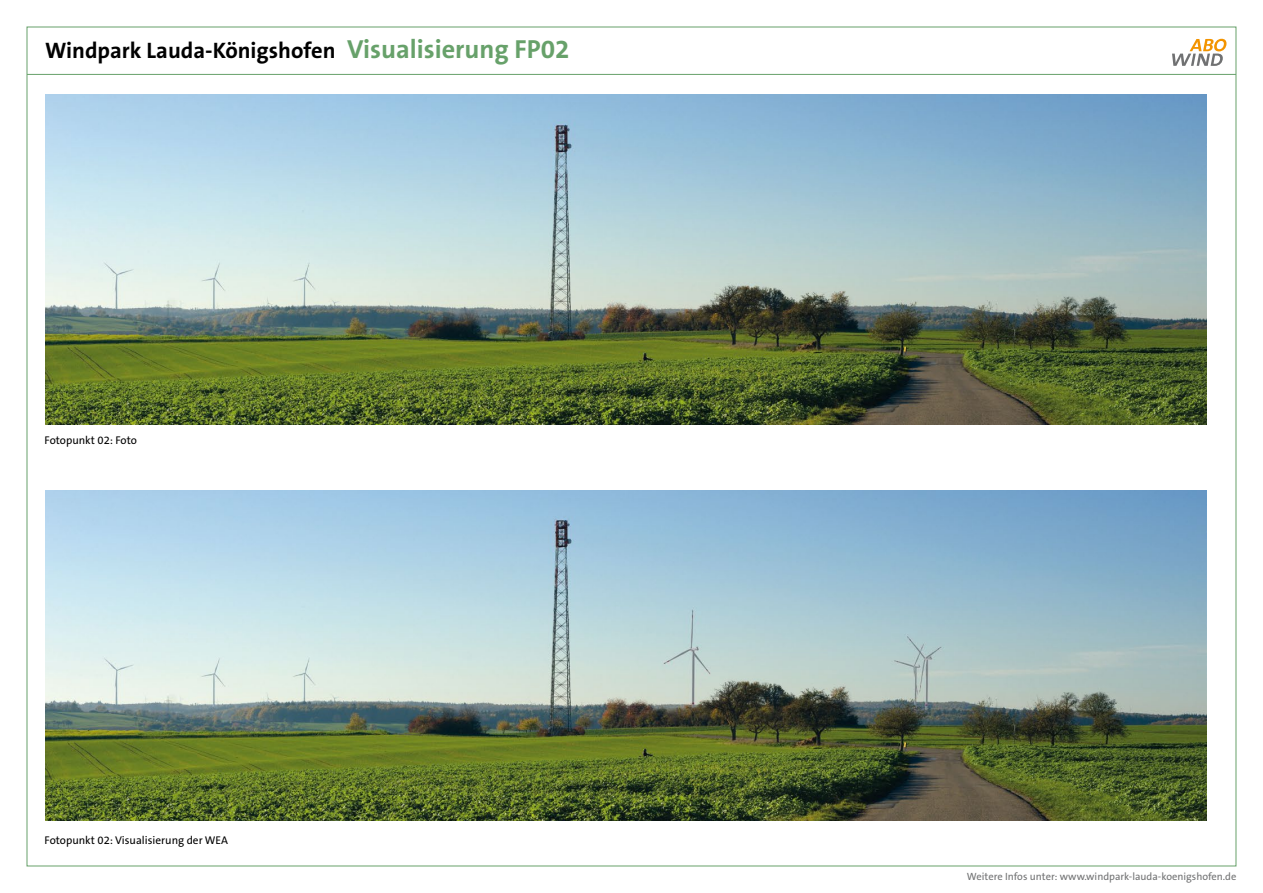
<style>
.page{position:relative;width:1263px;height:893px;background:#fff}
.page>*{position:absolute;margin:0;border:0;box-sizing:border-box;transform-origin:0 0}
.t1{font:700 22.5px "The Sans B W7";color:#000}
.t2{font:11.25px "The Sans B W5 Plain";color:#000}
.t3{font:10.5px "The Sans B W5 Plain";color:#707172}
.s1{font-size:26.25px;color:#67a16a}
</style>
<div class="page">
<hr style="left:27px;top:74px;width:1209px;height:1px;background:#67a16a">
<img style="left:45px;top:94px;width:1161px;height:330px">
<img style="left:45px;top:491px;width:1161px;height:330px">
<svg style="left:1172px;top:39px;width:54px;height:27px"></svg>
<p class="t1" style="left:45px;top:36px;width:526px">Windpark Lauda-Königshofen <span class="s1">Visualisierung FP02</span></p>
<p class="t2" style="left:45px;top:433px;width:94px">Fotopunkt 02: Foto</p>
<p class="t2" style="left:45px;top:833px;width:185px">Fotopunkt 02: Visualisierung der WEA</p>
<p class="t3" style="left:967px;top:869px;width:271px">Weitere Infos unter: www.windpark-lauda-koenigshofen.de</p>
</div>
